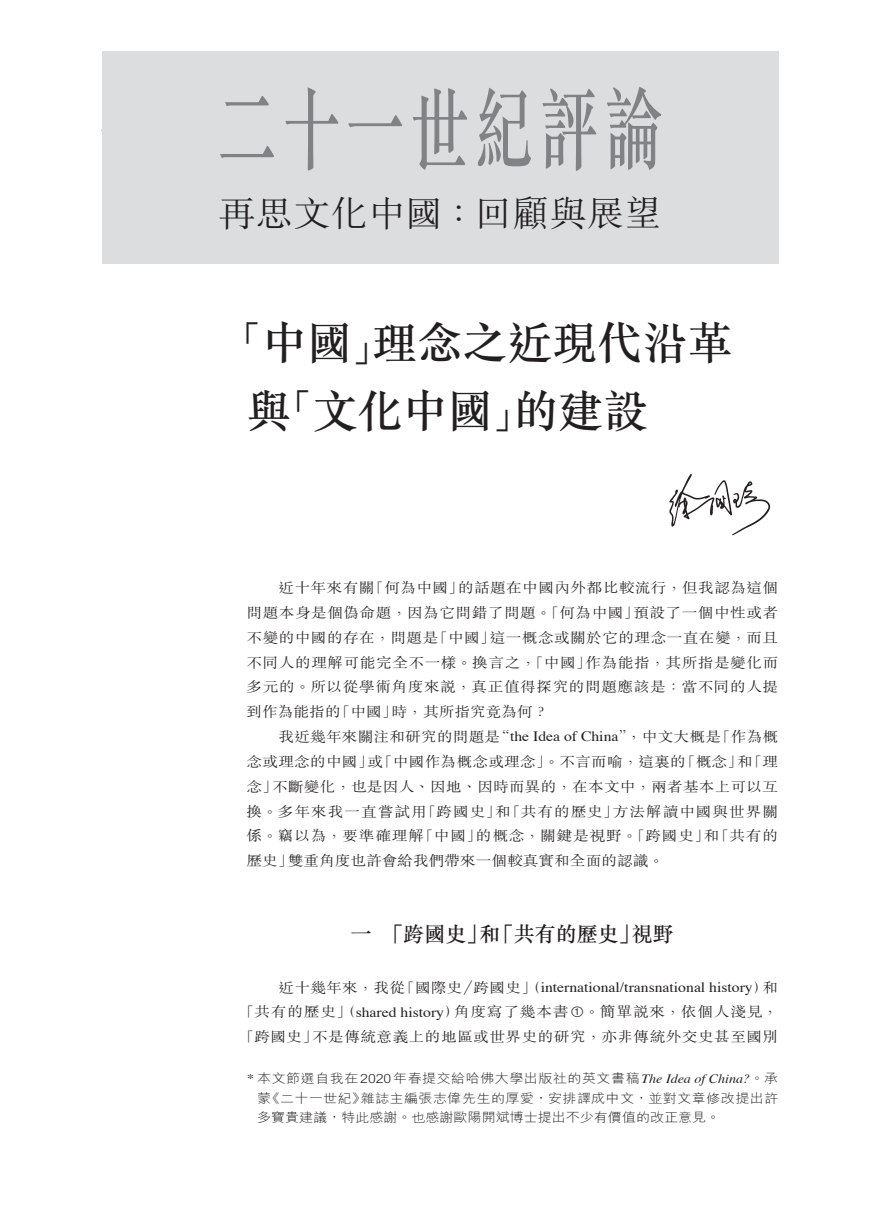
<style>
.page{position:relative;width:893px;height:1216px;background:#fff}
.page>*{position:absolute;margin:0;border:0;box-sizing:border-box;transform-origin:0 0}
.t1{font:500 90px "M Sung HK";letter-spacing:.1em;color:#808285;scale:.65 1}
.t2{font:500 45px/67.5px "M Sung HK";color:#231f20}
.t3{font:300 36px "M Sung HK";color:#231f20;scale:1.04 1}
.t4{font:500 21px "M Sung HK";color:#231f20}
.t5{font:300 14.25px/24.9px "M Sung HK";letter-spacing:.03em;color:#231f20;text-align:justify;scale:1.1 1}
.t6{font:14.25px "Times";color:#231f20;scale:1.1 1}
.t7{font:300 12.75px/19.5px "M Hei HK";color:#231f20;text-align:justify;scale:1.1 1}
.s1{font-family:"Li Song Pro";font-weight:400}
.s2{font-family:"Times";font-weight:400}
.s3{font-family:"M Sung HK";font-weight:300}
.s4{font-family:"Circle Frame";font-weight:400}
.s5{font-family:"Times";font-weight:400;font-style:italic}
</style>
<div class="page">
<img style="left:669px;top:474px;width:102px;height:62px">
<div style="left:102px;top:51px;width:676px;height:213px;background:#dcdddf"></div>
<h1 class="t1" style="left:218px;top:68px;width:685px">二十一世紀評論</h1>
<h3 class="t3" style="left:218px;top:188px;width:428px">再思文化中國：回顧與展望</h3>
<h2 class="t2" style="left:247px;top:307px;width:488px;text-indent:-22px"><span class="s1">「</span>中國<span class="s1">」</span>理念之近現代沿革與<span class="s1">「</span>文化中國<span class="s1">」</span>的建設</h2>
<p class="t5" style="left:247px;top:574px;width:485px;text-indent:32px">近十年來有關「何為中國」的話題在中國內外都比較流行，但我認為這個問題本身是個偽命題，因為它問錯了問題。「何為中國」預設了一個中性或者不變的中國的存在，問題是「中國」這一概念或關於它的理念一直在變，而且不同人的理解可能完全不一樣。換言之，「中國」作為能指，其所指是變化而多元的。所以從學術角度來說，真正值得探究的問題應該是：當不同的人提到作為能指的「中國」時，其所指究竟為何？</p>
<p class="t5" style="left:247px;top:723px;width:485px;text-indent:32px">我近幾年來關注和研究的問題是“<span class="s2">the Idea of China</span>”，中文大概是「作為概念或理念的中國」或「中國作為概念或理念」。不言而喻，這裏的「概念」和「理念」不斷變化，也是因人、因地、因時而異的，在本文中，兩者基本上可以互換。多年來我一直嘗試用「跨國史」和「共有的歷史」方法解讀中國與世界關係。竊以為，要準確理解「中國」的概念，關鍵是視野。「跨國史」和「共有的歷史」雙重角度也許會給我們帶來一個較真實和全面的認識。</p>
<h3 class="t4" style="left:351px;top:920px;width:324px">一　「跨國史」和「共有的歷史」視野</h3>
<p class="t6" style="left:278px;top:974px;width:456px"><span class="s3">近十幾年來，我從「國際史／跨國史」（</span>international/transnational history<span class="s3">）和</span></p>
<p class="t5" style="left:239px;top:999px;width:492px">「共有的歷史」（<span class="s2">shared history</span>）角度寫了幾本書<span class="s4">1</span>。簡單說來，依個人淺見，「跨國史」不是傳統意義上的地區或世界史的研究，亦非傳統外交史甚至國別</p>
<p class="t7" style="left:257px;top:1069px;width:475px;text-indent:-11px"><sup>＊</sup> 本文節選自我在2020年春提交給哈佛大學出版社的英文書稿<span class="s5">The Idea of China?</span>。承蒙《二十一世紀》雜誌主編張志偉先生的厚愛，安排譯成中文，並對文章修改提出許多寶貴建議，特此感謝。也感謝歐陽開斌博士提出不少有價值的改正意見。</p>
</div>
